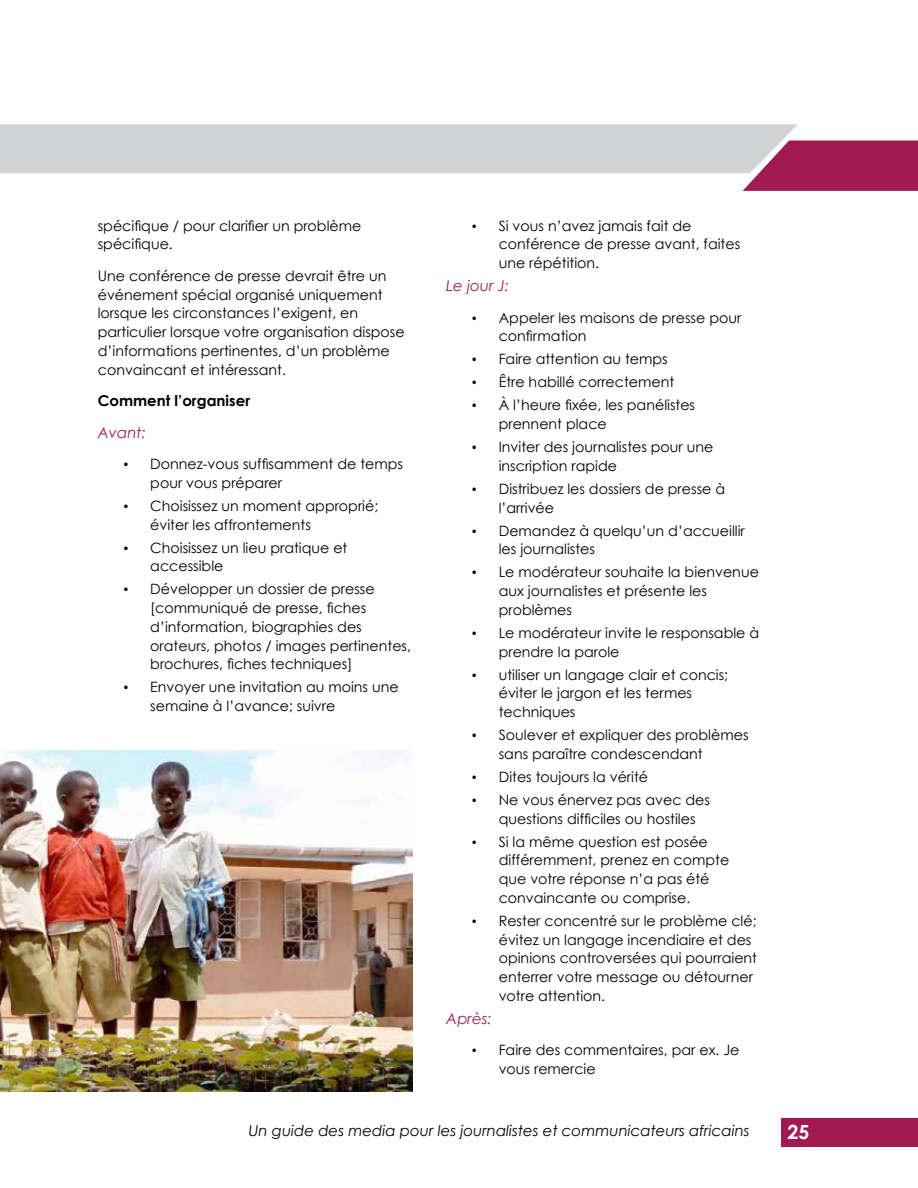
<style>
.page{position:relative;width:918px;height:1188px;background:#fff}
.page>*{position:absolute;margin:0;border:0;box-sizing:border-box;transform-origin:0 0}
.t1{font:700 19.5px "Century Gothic";color:#fff}
.t2{font:italic 15px "Century Gothic";color:#000}
.t3{font:italic 15px "Century Gothic";color:#a11a52}
.t4{font:700 15px "Century Gothic";color:#000}
.t5{font:14.25px/18.8px "Century Gothic";color:#000}
.s1{font-family:"Times New Roman"}
</style>
<div class="page">
<svg style="left:0;top:124px;width:918px;height:67px"></svg>
<div style="left:782px;top:1118px;width:136px;height:29px;background:#a11a52"></div>
<img style="left:0;top:750px;width:412px;height:342px">
<p class="t5" style="left:98px;top:216px;width:265px">spécifique / pour clarifier un problème spécifique.</p>
<p class="t5" style="left:98px;top:266px;width:308px">Une conférence de presse devrait être un événement spécial organisé uniquement lorsque les circonstances l’exigent, en particulier lorsque votre organisation dispose d’informations pertinentes, d’un problème convaincant et intéressant.</p>
<p class="t4" style="left:98px;top:391px;width:154px">Comment l’organiser</p>
<p class="t3" style="left:98px;top:423px;width:50px">Avant:</p>
<p class="t5" style="left:150px;top:454px;width:254px;text-indent:-27px"><span class="s1">•</span> Donnez-vous suffisamment de temps pour vous préparer</p>
<p class="t5" style="left:150px;top:496px;width:230px;text-indent:-27px"><span class="s1">•</span> Choisissez un moment approprié; éviter les affrontements</p>
<p class="t5" style="left:150px;top:538px;width:199px;text-indent:-27px"><span class="s1">•</span> Choisissez un lieu pratique et accessible</p>
<p class="t5" style="left:150px;top:580px;width:262px;text-indent:-27px"><span class="s1">•</span> Développer un dossier de presse [communiqué de presse, fiches d’information, biographies des orateurs, photos / images pertinentes, brochures, fiches techniques]</p>
<p class="t5" style="left:150px;top:678px;width:250px;text-indent:-27px"><span class="s1">•</span> Envoyer une invitation au moins une semaine à l’avance; suivre</p>
<p class="t5" style="left:499px;top:216px;width:243px;text-indent:-27px"><span class="s1">•</span> Si vous n’avez jamais fait de conférence de presse avant, faites une répétition.</p>
<p class="t3" style="left:446px;top:276px;width:64px">Le jour J:</p>
<p class="t5" style="left:499px;top:308px;width:244px;text-indent:-27px"><span class="s1">•</span> Appeler les maisons de presse pour confirmation</p>
<p class="t5" style="left:472px;top:350px;width:197px"><span class="s1">•</span> Faire attention au temps</p>
<p class="t5" style="left:472px;top:373px;width:204px"><span class="s1">•</span> Être habillé correctement</p>
<p class="t5" style="left:499px;top:396px;width:198px;text-indent:-27px"><span class="s1">•</span> À l’heure fixée, les panélistes prennent place</p>
<p class="t5" style="left:499px;top:437px;width:216px;text-indent:-27px"><span class="s1">•</span> Inviter des journalistes pour une inscription rapide</p>
<p class="t5" style="left:499px;top:479px;width:228px;text-indent:-27px"><span class="s1">•</span> Distribuez les dossiers de presse à l’arrivée</p>
<p class="t5" style="left:499px;top:521px;width:248px;text-indent:-27px"><span class="s1">•</span> Demandez à quelqu’un d’accueillir les journalistes</p>
<p class="t5" style="left:499px;top:563px;width:262px;text-indent:-27px"><span class="s1">•</span> Le modérateur souhaite la bienvenue aux journalistes et présente les problèmes</p>
<p class="t5" style="left:499px;top:623px;width:262px;text-indent:-27px"><span class="s1">•</span> Le modérateur invite le responsable à prendre la parole</p>
<p class="t5" style="left:499px;top:665px;width:231px;text-indent:-27px"><span class="s1">•</span> utiliser un langage clair et concis; éviter le jargon et les termes techniques</p>
<p class="t5" style="left:499px;top:725px;width:251px;text-indent:-27px"><span class="s1">•</span> Soulever et expliquer des problèmes sans paraître condescendant</p>
<p class="t5" style="left:472px;top:767px;width:178px"><span class="s1">•</span> Dites toujours la vérité</p>
<p class="t5" style="left:499px;top:790px;width:213px;text-indent:-27px"><span class="s1">•</span> Ne vous énervez pas avec des questions difficiles ou hostiles</p>
<p class="t5" style="left:499px;top:832px;width:232px;text-indent:-27px"><span class="s1">•</span> Si la même question est posée différemment, prenez en compte que votre réponse n’a pas été convaincante ou comprise.</p>
<p class="t5" style="left:499px;top:911px;width:260px;text-indent:-27px"><span class="s1">•</span> Rester concentré sur le problème clé; évitez un langage incendiaire et des opinions controversées qui pourraient enterrer votre message ou détourner votre attention.</p>
<p class="t3" style="left:446px;top:1009px;width:47px">Après:</p>
<p class="t5" style="left:499px;top:1041px;width:242px;text-indent:-27px"><span class="s1">•</span> Faire des commentaires, par ex. Je vous remercie</p>
<p class="t2" style="left:249px;top:1121px;width:502px">Un guide des media pour les journalistes et communicateurs africains</p>
<h1 class="t1" style="left:787px;top:1120px;width:23px">25</h1>
</div>
